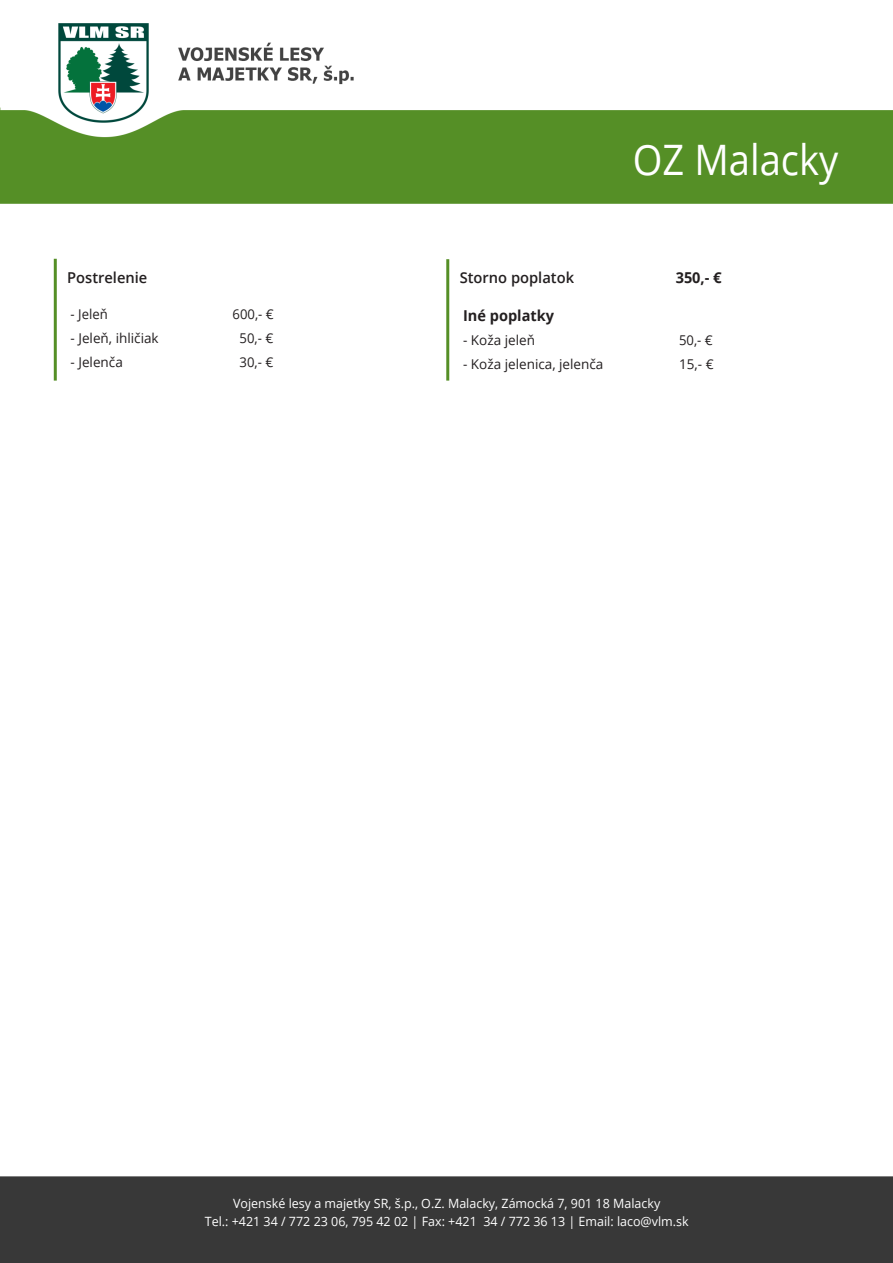
<style>
.page{position:relative;width:893px;height:1263px;background:#fff}
.page>*{position:absolute;margin:0;border:0;box-sizing:border-box;transform-origin:0 0}
.t1{font:42px "Open Sans";color:#fff;scale:.91 1}
.t2{font:600 15px "Open Sans";color:#231f20}
.t3{font:700 15px "Open Sans";color:#231f20}
.t4{font:13.5px "Open Sans";color:#231f20}
.t5{font:12.75px/18px "Open Sans";color:#fff;text-align:center}
</style>
<div class="page">
<img style="left:0;top:23px;width:893px;height:1240px">
<hr style="left:54px;top:259px;width:3px;height:122px;background:#558f26">
<hr style="left:446px;top:259px;width:3px;height:122px;background:#558f26">
<p class="t2" style="left:67px;top:267px;width:82px">Postrelenie</p>
<p class="t4" style="left:71px;top:305px;width:39px">- Jeleň</p>
<p class="t4" style="left:233px;top:305px;width:43px">600,- €</p>
<p class="t4" style="left:71px;top:329px;width:90px">- Jeleň, ihličiak</p>
<p class="t4" style="left:240px;top:329px;width:35px">50,- €</p>
<p class="t4" style="left:71px;top:353px;width:54px">- Jelenča</p>
<p class="t4" style="left:240px;top:353px;width:35px">30,- €</p>
<h1 class="t1" style="left:633px;top:131px;width:227px">OZ Malacky</h1>
<p class="t2" style="left:460px;top:267px;width:116px">Storno poplatok</p>
<p class="t3" style="left:676px;top:267px;width:48px">350,- €</p>
<p class="t3" style="left:463px;top:305px;width:93px">Iné poplatky</p>
<p class="t4" style="left:463px;top:330px;width:73px">- Koža jeleň</p>
<p class="t4" style="left:679px;top:330px;width:35px">50,- €</p>
<p class="t4" style="left:463px;top:354px;width:142px">- Koža jelenica, jelenča</p>
<p class="t4" style="left:679px;top:354px;width:36px">15,- €</p>
<p class="t5" style="left:205px;top:1194px;width:485px">Vojenské lesy a majetky SR, š.p., O.Z. Malacky, Zámocká 7, 901 18 Malacky<br>Tel.: +421 34 / 772 23 06, 795 42 02 | Fax: +421 34 / 772 36 13 | Email: laco@vlm.sk</p>
</div>
